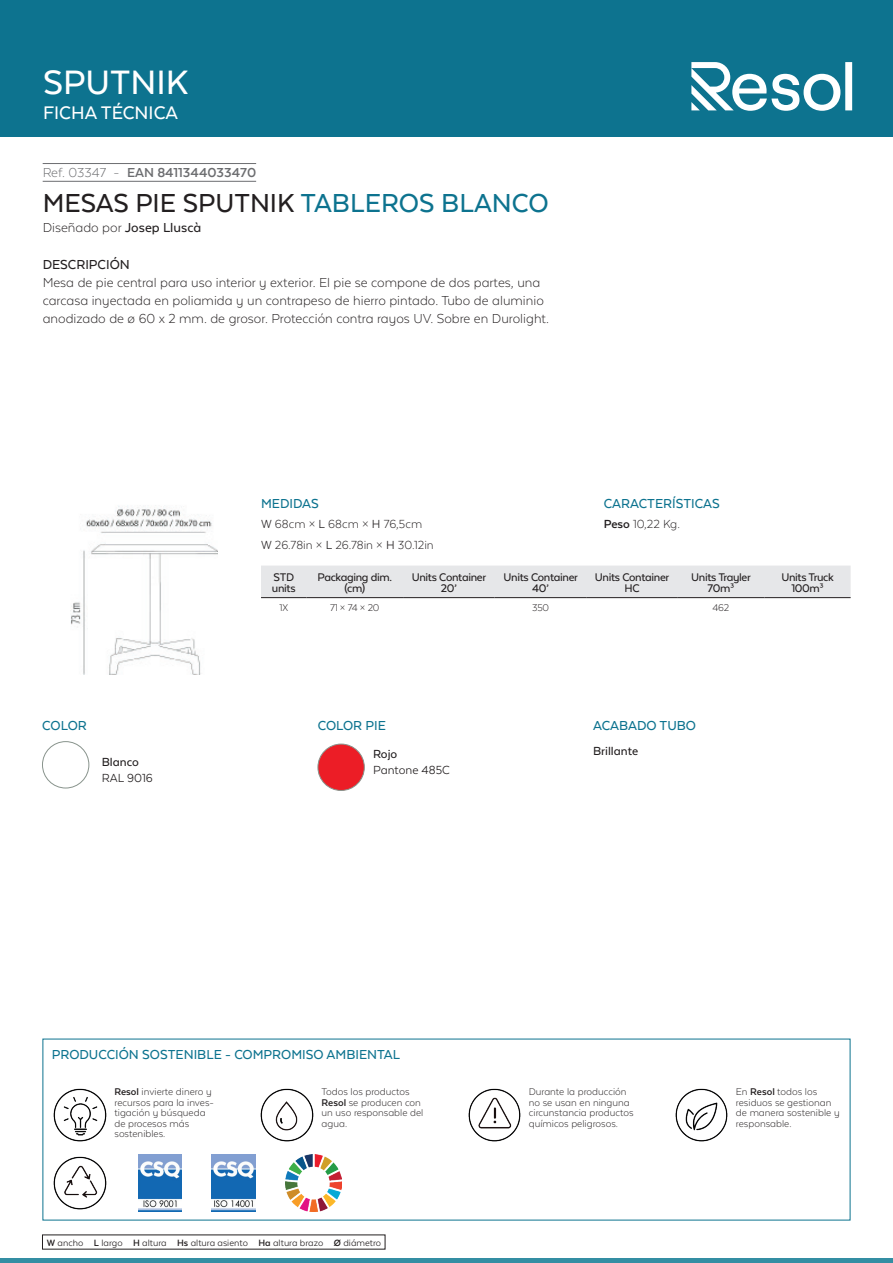
<style>
.page{position:relative;width:893px;height:1263px;background:#fff}
.page>*{position:absolute;margin:0;border:0;box-sizing:border-box;transform-origin:0 0}
.t1{font:500 39px "Texta Alt";color:#fff}
.t2{font:500 30px "Texta Alt";color:#231f20}
.t3{font:500 21px "Texta Alt";color:#fff}
.t4{font:300 15px/18px "Texta Alt";color:#231f20}
.t5{font:500 15px "Texta Alt";color:#0d738f}
.t6{font:700 15px "Texta Alt";color:#6c6d70}
.t7{font:500 15px "Texta Alt";color:#231f20}
.t8{font:300 13.5px/20.4px "Texta Alt";color:#231f20}
.t9{font:500 13.5px "Texta Alt";color:#231f20}
.t10{font:13.5px "Texta Alt";color:#231f20}
.t11{font:500 12.75px/10.5px "Texta Alt";letter-spacing:-.025em;color:#231f20;text-align:center}
.t12{font:300 11.25px/10.5px "Texta Alt";color:#231f20}
.t13{font:10.5px "Texta Alt";color:#231f20}
.s1{font-weight:300}
.s2{color:#0d738f}
.s3{font-weight:500}
.s4{font-weight:700}
.s5{font-weight:400}
</style>
<div class="page">
<div style="left:0;top:0;width:893px;height:137px;background:#0d738f"></div>
<hr style="left:0;top:1259px;width:893px;height:4px;background:#348ea3">
<svg style="left:691px;top:62px;width:161px;height:49px"></svg>
<hr style="left:43px;top:163px;width:213px;height:1px;background:#6c6d70">
<hr style="left:43px;top:181px;width:213px;height:1px;background:#6c6d70">
<img style="left:42px;top:742px;width:47px;height:46px;border-radius:23px">
<div style="left:42px;top:741px;width:47px;height:47px;border:1px solid #89948d;border-radius:50%"></div>
<div style="left:318px;top:744px;width:46px;height:46px;background:#ec1d26;border-radius:23px"></div>
<div style="left:318px;top:744px;width:46px;height:47px;border:1px solid #89948d;border-radius:50%"></div>
<img style="left:70px;top:505px;width:147px;height:170px">
<div style="left:261px;top:565px;width:590px;height:32px;background:#e6e7e9"></div>
<hr style="left:261px;top:597px;width:46px;height:1px;background:#231f20">
<hr style="left:307px;top:597px;width:96px;height:1px;background:#231f20">
<hr style="left:403px;top:597px;width:92px;height:1px;background:#231f20">
<hr style="left:495px;top:597px;width:92px;height:1px;background:#231f20">
<hr style="left:587px;top:597px;width:90px;height:1px;background:#231f20">
<hr style="left:677px;top:597px;width:88px;height:1px;background:#231f20">
<hr style="left:765px;top:597px;width:86px;height:1px;background:#231f20">
<img style="left:53px;top:1088px;width:54px;height:54px">
<img style="left:260px;top:1088px;width:54px;height:54px">
<img style="left:468px;top:1088px;width:53px;height:54px">
<img style="left:675px;top:1088px;width:53px;height:54px">
<img style="left:53px;top:1156px;width:54px;height:54px">
<img style="left:138px;top:1155px;width:44px;height:56px">
<img style="left:212px;top:1155px;width:43px;height:56px">
<img style="left:285px;top:1155px;width:57px;height:56px">
<h1 class="t1" style="left:43px;top:62px;width:147px">SPUTNIK</h1>
<h3 class="t3" style="left:43px;top:102px;width:136px">FICHA TÉCNICA</h3>
<h3 class="t6" style="left:43px;top:164px;width:215px"><span class="s1">Ref. 03347 -</span> EAN 8411344033470</h3>
<h2 class="t2" style="left:43px;top:188px;width:508px">MESAS PIE SPUTNIK <span class="s2">TABLEROS BLANCO</span></h2>
<h3 class="t4" style="left:43px;top:218px;width:160px">Diseñado por <span class="s3">Josep Lluscà</span></h3>
<h3 class="t7" style="left:43px;top:257px;width:89px">DESCRIPCIÓN</h3>
<p class="t4" style="left:43px;top:273px;width:508px">Mesa de pie central para uso interior y exterior. El pie se compone de dos partes, una carcasa inyectada en poliamida y un contrapeso de hierro pintado. Tubo de aluminio anodizado de ø 60 x 2 mm. de grosor. Protección contra rayos UV. Sobre en Durolight.</p>
<h3 class="t5" style="left:42px;top:718px;width:46px">COLOR</h3>
<p class="t9" style="left:102px;top:755px;width:39px">Blanco</p>
<p class="t10" style="left:102px;top:771px;width:52px">RAL 9016</p>
<h3 class="t5" style="left:604px;top:495px;width:117px">CARACTERÍSTICAS</h3>
<p class="t8" style="left:604px;top:514px;width:78px"><span class="s4">Peso</span> 10,22 Kg.</p>
<h3 class="t5" style="left:261px;top:495px;width:59px">MEDIDAS</h3>
<p class="t8" style="left:261px;top:514px;width:174px"><span class="s5">W</span> 68cm × <span class="s5">L</span> 68cm × <span class="s5">H</span> 76,5cm<br><span class="s5">W</span> 26.78in × <span class="s5">L</span> 26.78in × <span class="s5">H</span> 30.12in</p>
<p class="t11" style="left:272px;top:572px;width:25px;text-align:left">STD units</p>
<p class="t11" style="left:317px;top:572px;width:76px">Packaging dim. (cm)</p>
<p class="t11" style="left:412px;top:572px;width:76px">Units Container<br>20’</p>
<p class="t11" style="left:504px;top:572px;width:76px">Units Container<br>40’</p>
<p class="t11" style="left:595px;top:572px;width:76px">Units Container<br>HC</p>
<p class="t11" style="left:691px;top:572px;width:61px">Units Trayler<br>70m³</p>
<p class="t11" style="left:781px;top:572px;width:54px">Units Truck<br>100m³</p>
<p class="t12" style="left:279px;top:602px;width:10px">1X</p>
<p class="t12" style="left:330px;top:602px;width:51px">71 × 74 × 20</p>
<p class="t12" style="left:532px;top:602px;width:18px">350</p>
<p class="t12" style="left:712px;top:602px;width:18px">462</p>
<h3 class="t5" style="left:318px;top:718px;width:70px">COLOR PIE</h3>
<p class="t9" style="left:373px;top:746px;width:26px">Rojo</p>
<p class="t10" style="left:373px;top:763px;width:78px">Pantone 485C</p>
<h3 class="t5" style="left:593px;top:718px;width:104px">ACABADO TUBO</h3>
<p class="t9" style="left:593px;top:744px;width:47px">Brillante</p>
<h3 class="t5" style="left:52px;top:1047px;width:350px">PRODUCCIÓN SOSTENIBLE - COMPROMISO AMBIENTAL</h3>
<p class="t12" style="left:114px;top:1086px;width:101px"><span class="s4">Resol</span> invierte dinero y recursos para la inves&shy;tigación y búsqueda de procesos más sostenibles.</p>
<p class="t12" style="left:322px;top:1086px;width:103px">Todos los productos<br><span class="s4">Resol</span> se producen con un uso responsable del agua.</p>
<p class="t12" style="left:529px;top:1086px;width:106px">Durante la producción no se usan en ninguna circunstancia productos químicos peligrosos.</p>
<p class="t12" style="left:736px;top:1086px;width:105px">En <span class="s4">Resol</span> todos los residuos se gestionan de manera sostenible y responsable.</p>
<p class="t13" style="left:47px;top:1237px;width:336px"><span class="s4">W</span> ancho <span class="s4">L</span> largo <span class="s4">H</span> altura <span class="s4">Hs</span> altura asiento <span class="s4">Ha</span> altura brazo <span class="s4">Ø</span> diámetro</p>
</div>
